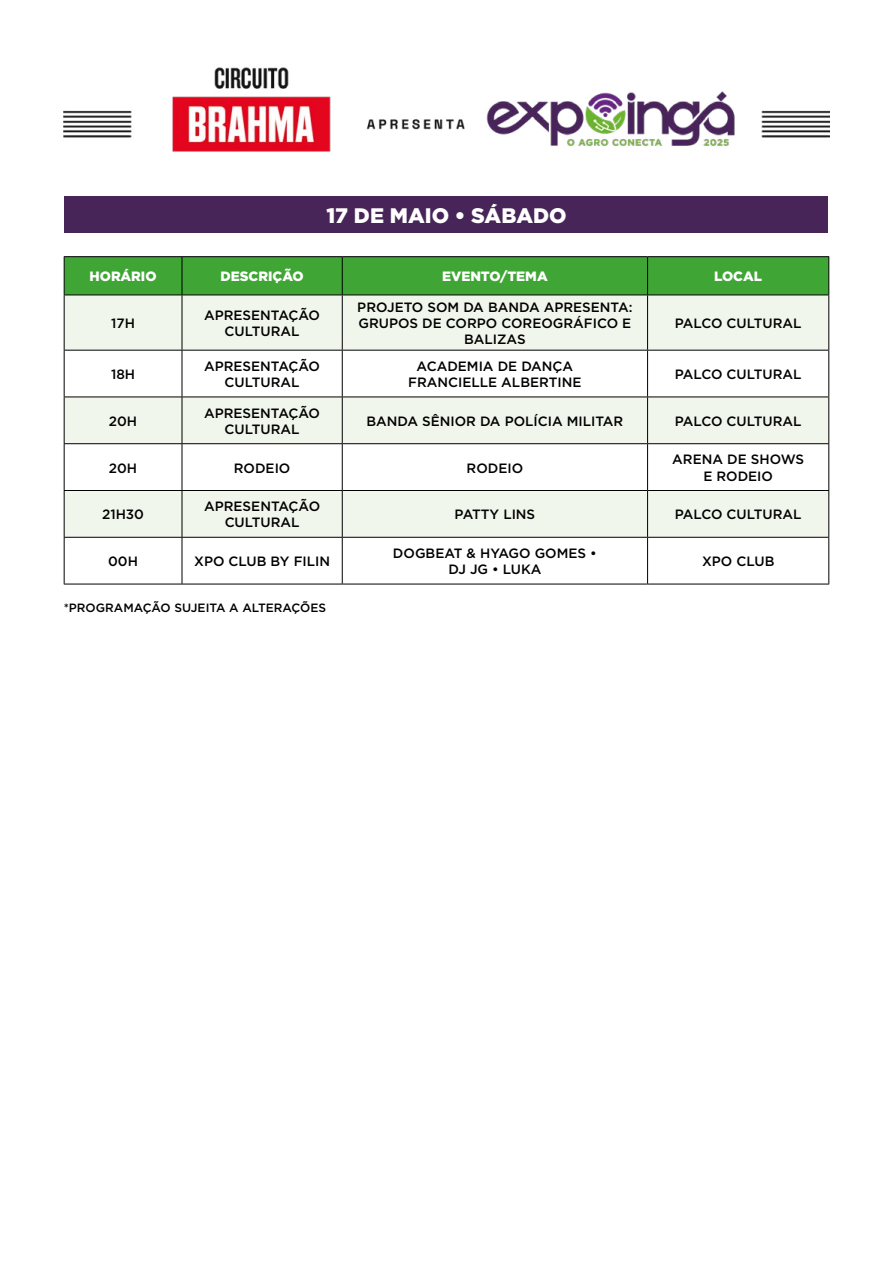
<style>
.page{position:relative;width:893px;height:1263px;background:#fff}
.page>*{position:absolute;margin:0;border:0;box-sizing:border-box;transform-origin:0 0}
.t1{font:900 21px "Gotham";color:#fff}
.t2{font:500 13.5px/16.2px "Gotham";color:#000;text-align:center}
.t3{font:900 13.5px "Gotham";color:#fff}
.t4{font:500 12px "Gotham";color:#000}
</style>
<div class="page">
<div style="left:65px;top:257px;width:763px;height:38px;background:#3fa535"></div>
<div style="left:65px;top:296px;width:763px;height:54px;background:#f1f6ec"></div>
<svg style="left:65px;top:351px;width:763px;height:233px"></svg>
<hr style="left:64px;top:256px;width:118px;height:1px;background:#000">
<hr style="left:64px;top:257px;width:1px;height:38px;background:#000">
<hr style="left:182px;top:256px;width:160px;height:1px;background:#000">
<hr style="left:182px;top:257px;width:1px;height:38px;background:#000">
<hr style="left:342px;top:256px;width:306px;height:1px;background:#000">
<hr style="left:342px;top:257px;width:1px;height:38px;background:#000">
<hr style="left:648px;top:256px;width:181px;height:1px;background:#000">
<hr style="left:647px;top:257px;width:1px;height:38px;background:#000">
<hr style="left:828px;top:257px;width:1px;height:38px;background:#000">
<hr style="left:64px;top:295px;width:118px;height:1px;background:#000">
<hr style="left:64px;top:295px;width:1px;height:55px;background:#000">
<hr style="left:182px;top:295px;width:160px;height:1px;background:#000">
<hr style="left:182px;top:295px;width:1px;height:55px;background:#000">
<hr style="left:342px;top:295px;width:306px;height:1px;background:#000">
<hr style="left:342px;top:295px;width:1px;height:55px;background:#000">
<hr style="left:648px;top:295px;width:181px;height:1px;background:#000">
<hr style="left:647px;top:295px;width:1px;height:55px;background:#000">
<hr style="left:828px;top:295px;width:1px;height:55px;background:#000">
<hr style="left:64px;top:350px;width:118px;height:1px;background:#000">
<hr style="left:64px;top:350px;width:1px;height:47px;background:#000">
<hr style="left:182px;top:350px;width:160px;height:1px;background:#000">
<hr style="left:182px;top:350px;width:1px;height:47px;background:#000">
<hr style="left:342px;top:350px;width:306px;height:1px;background:#000">
<hr style="left:342px;top:350px;width:1px;height:47px;background:#000">
<hr style="left:648px;top:350px;width:181px;height:1px;background:#000">
<hr style="left:647px;top:350px;width:1px;height:47px;background:#000">
<hr style="left:828px;top:350px;width:1px;height:47px;background:#000">
<hr style="left:64px;top:397px;width:118px;height:1px;background:#000">
<hr style="left:64px;top:397px;width:1px;height:46px;background:#000">
<hr style="left:182px;top:397px;width:160px;height:1px;background:#000">
<hr style="left:182px;top:397px;width:1px;height:46px;background:#000">
<hr style="left:342px;top:397px;width:306px;height:1px;background:#000">
<hr style="left:342px;top:397px;width:1px;height:46px;background:#000">
<hr style="left:648px;top:397px;width:181px;height:1px;background:#000">
<hr style="left:647px;top:397px;width:1px;height:46px;background:#000">
<hr style="left:828px;top:397px;width:1px;height:46px;background:#000">
<hr style="left:64px;top:443px;width:118px;height:1px;background:#000">
<hr style="left:64px;top:444px;width:1px;height:46px;background:#000">
<hr style="left:182px;top:443px;width:160px;height:1px;background:#000">
<hr style="left:182px;top:444px;width:1px;height:46px;background:#000">
<hr style="left:342px;top:443px;width:306px;height:1px;background:#000">
<hr style="left:342px;top:444px;width:1px;height:46px;background:#000">
<hr style="left:648px;top:443px;width:181px;height:1px;background:#000">
<hr style="left:647px;top:444px;width:1px;height:46px;background:#000">
<hr style="left:828px;top:444px;width:1px;height:46px;background:#000">
<hr style="left:64px;top:490px;width:118px;height:1px;background:#000">
<hr style="left:64px;top:491px;width:1px;height:46px;background:#000">
<hr style="left:182px;top:490px;width:160px;height:1px;background:#000">
<hr style="left:182px;top:491px;width:1px;height:46px;background:#000">
<hr style="left:342px;top:490px;width:306px;height:1px;background:#000">
<hr style="left:342px;top:491px;width:1px;height:46px;background:#000">
<hr style="left:648px;top:490px;width:181px;height:1px;background:#000">
<hr style="left:647px;top:491px;width:1px;height:46px;background:#000">
<hr style="left:828px;top:491px;width:1px;height:46px;background:#000">
<hr style="left:64px;top:537px;width:118px;height:1px;background:#000">
<hr style="left:64px;top:538px;width:1px;height:46px;background:#000">
<hr style="left:182px;top:537px;width:160px;height:1px;background:#000">
<hr style="left:182px;top:538px;width:1px;height:46px;background:#000">
<hr style="left:342px;top:537px;width:306px;height:1px;background:#000">
<hr style="left:342px;top:538px;width:1px;height:46px;background:#000">
<hr style="left:648px;top:537px;width:181px;height:1px;background:#000">
<hr style="left:647px;top:538px;width:1px;height:46px;background:#000">
<hr style="left:828px;top:538px;width:1px;height:46px;background:#000">
<hr style="left:64px;top:584px;width:118px;height:1px;background:#000">
<hr style="left:182px;top:584px;width:160px;height:1px;background:#000">
<hr style="left:342px;top:584px;width:306px;height:1px;background:#000">
<hr style="left:648px;top:584px;width:181px;height:1px;background:#000">
<img style="left:64px;top:67px;width:765px;height:85px">
<div style="left:65px;top:196px;width:763px;height:37px;background:#482558"></div>
<h1 class="t1" style="left:326px;top:201px;width:242px">17 DE MAIO • SÁBADO</h1>
<p class="t3" style="left:90px;top:267px;width:69px">HORÁRIO</p>
<p class="t3" style="left:220px;top:267px;width:85px">DESCRIÇÃO</p>
<p class="t3" style="left:442px;top:267px;width:107px">EVENTO/TEMA</p>
<p class="t3" style="left:714px;top:267px;width:49px">LOCAL</p>
<p class="t2" style="left:111px;top:315px;width:25px">17H</p>
<p class="t2" style="left:204px;top:307px;width:117px">APRESENTAÇÃO<br>CULTURAL</p>
<p class="t2" style="left:357px;top:299px;width:277px">PROJETO SOM DA BANDA APRESENTA:<br>GRUPOS DE CORPO COREOGRÁFICO E<br>BALIZAS</p>
<p class="t2" style="left:675px;top:315px;width:128px">PALCO CULTURAL</p>
<p class="t2" style="left:111px;top:366px;width:26px">18H</p>
<p class="t2" style="left:204px;top:358px;width:117px">APRESENTAÇÃO<br>CULTURAL</p>
<p class="t2" style="left:408px;top:358px;width:175px">ACADEMIA DE DANÇA<br>FRANCIELLE ALBERTINE</p>
<p class="t2" style="left:675px;top:366px;width:128px">PALCO CULTURAL</p>
<p class="t2" style="left:109px;top:413px;width:30px">20H</p>
<p class="t2" style="left:204px;top:405px;width:117px">APRESENTAÇÃO<br>CULTURAL</p>
<p class="t2" style="left:366px;top:413px;width:258px">BANDA SÊNIOR DA POLÍCIA MILITAR</p>
<p class="t2" style="left:675px;top:413px;width:128px">PALCO CULTURAL</p>
<p class="t2" style="left:109px;top:459px;width:30px">20H</p>
<p class="t2" style="left:234px;top:459px;width:58px">RODEIO</p>
<p class="t2" style="left:467px;top:459px;width:58px">RODEIO</p>
<p class="t2" style="left:672px;top:451px;width:133px">ARENA DE SHOWS<br>E RODEIO</p>
<p class="t2" style="left:102px;top:506px;width:43px">21H30</p>
<p class="t2" style="left:204px;top:498px;width:117px">APRESENTAÇÃO<br>CULTURAL</p>
<p class="t2" style="left:455px;top:506px;width:82px">PATTY LINS</p>
<p class="t2" style="left:675px;top:506px;width:128px">PALCO CULTURAL</p>
<p class="t2" style="left:108px;top:553px;width:31px">00H</p>
<p class="t2" style="left:194px;top:553px;width:137px">XPO CLUB BY FILIN</p>
<p class="t2" style="left:393px;top:545px;width:205px">DOGBEAT &amp; HYAGO GOMES •<br>DJ JG • LUKA</p>
<p class="t2" style="left:702px;top:553px;width:74px">XPO CLUB</p>
<p class="t4" style="left:64px;top:600px;width:264px">*PROGRAMAÇÃO SUJEITA A ALTERAÇÕES</p>
</div>
